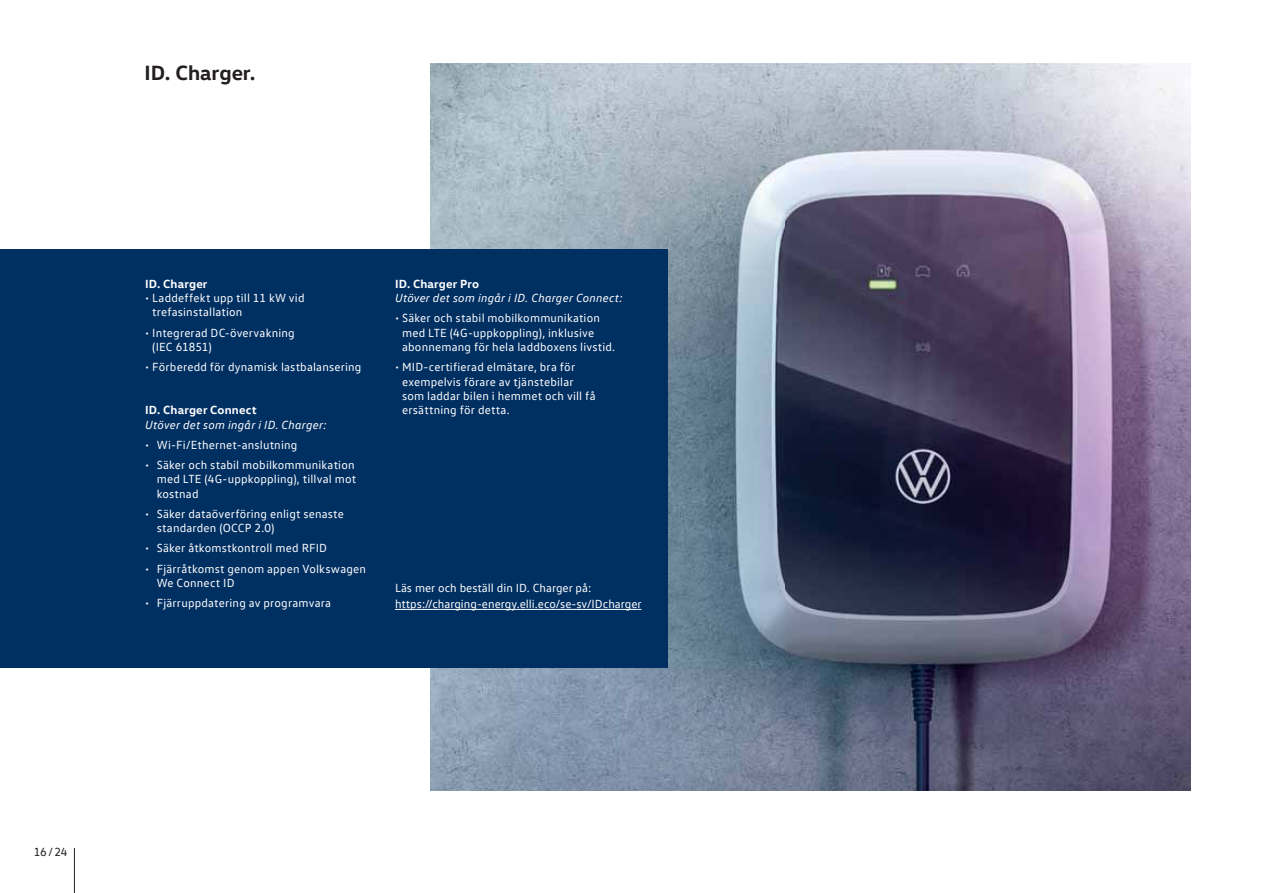
<style>
.page{position:relative;width:1263px;height:893px;background:#fff}
.page>*{position:absolute;margin:0;border:0;box-sizing:border-box;transform-origin:0 0}
.t1{font:700 21px "VW Head";color:#231f20}
.t2{font:12px/14.4px "VW Text";letter-spacing:.015em;color:#fff}
.t3{font:italic 12px "VW Text";letter-spacing:.015em;color:#fff}
.t4{font:700 12px "VW Head";letter-spacing:.015em;color:#fff}
.t5{font:12px "VW Text";color:#231f20}
</style>
<div class="page">
<hr style="left:74px;top:848px;width:1px;height:45px;background:#231f20">
<img style="left:431px;top:64px;width:760px;height:727px">
<div style="left:0;top:249px;width:668px;height:419px;background:#002f62"></div>
<hr style="left:395px;top:609px;width:246px;height:1px;background:#fff">
<h1 class="t1" style="left:145px;top:65px;width:112px">ID. Charger.</h1>
<p class="t4" style="left:145px;top:279px;width:64px">ID. Charger</p>
<p class="t2" style="left:152px;top:292px;width:154px;text-indent:-7px">• Laddeffekt upp till 11 kW vid trefasinstallation</p>
<p class="t2" style="left:152px;top:327px;width:144px;text-indent:-7px">• Integrerad DC-övervakning (IEC 61851)</p>
<p class="t2" style="left:145px;top:361px;width:218px">• Förberedd för dynamisk lastbalansering</p>
<p class="t4" style="left:145px;top:406px;width:113px">ID. Charger Connect</p>
<p class="t3" style="left:145px;top:420px;width:183px">Utöver det som ingår i ID. Charger:</p>
<p class="t2" style="left:145px;top:439px;width:154px">• Wi-Fi/Ethernet-anslutning</p>
<p class="t2" style="left:157px;top:459px;width:201px;text-indent:-12px">• Säker och stabil mobilkommunikation med LTE (4G-uppkoppling), tillval mot kostnad</p>
<p class="t2" style="left:157px;top:508px;width:189px;text-indent:-12px">• Säker dataöverföring enligt senaste standarden (OCCP 2.0)</p>
<p class="t2" style="left:145px;top:542px;width:183px">• Säker åtkomstkontroll med RFID</p>
<p class="t2" style="left:157px;top:563px;width:211px;text-indent:-12px">• Fjärråtkomst genom appen Volkswagen<br>We Connect ID</p>
<p class="t2" style="left:145px;top:597px;width:188px">• Fjärruppdatering av programvara</p>
<p class="t4" style="left:395px;top:279px;width:86px">ID. Charger Pro</p>
<p class="t3" style="left:395px;top:293px;width:229px">Utöver det som ingår i ID. Charger Connect:</p>
<p class="t2" style="left:402px;top:312px;width:215px;text-indent:-7px">• Säker och stabil mobilkommunikation med LTE (4G-uppkoppling), inklusive abonnemang för hela laddboxens livstid.</p>
<p class="t2" style="left:402px;top:361px;width:195px;text-indent:-7px">• MID-certifierad elmätare, bra för exempelvis förare av tjänstebilar som laddar bilen i hemmet och vill få ersättning för detta.</p>
<p class="t2" style="left:395px;top:580px;width:248px;line-height:16.5px">Läs mer och beställ din ID. Charger på: https://charging-energy.elli.eco/se-sv/IDcharger</p>
<p class="t5" style="left:34px;top:847px;width:35px">16/24</p>
</div>
